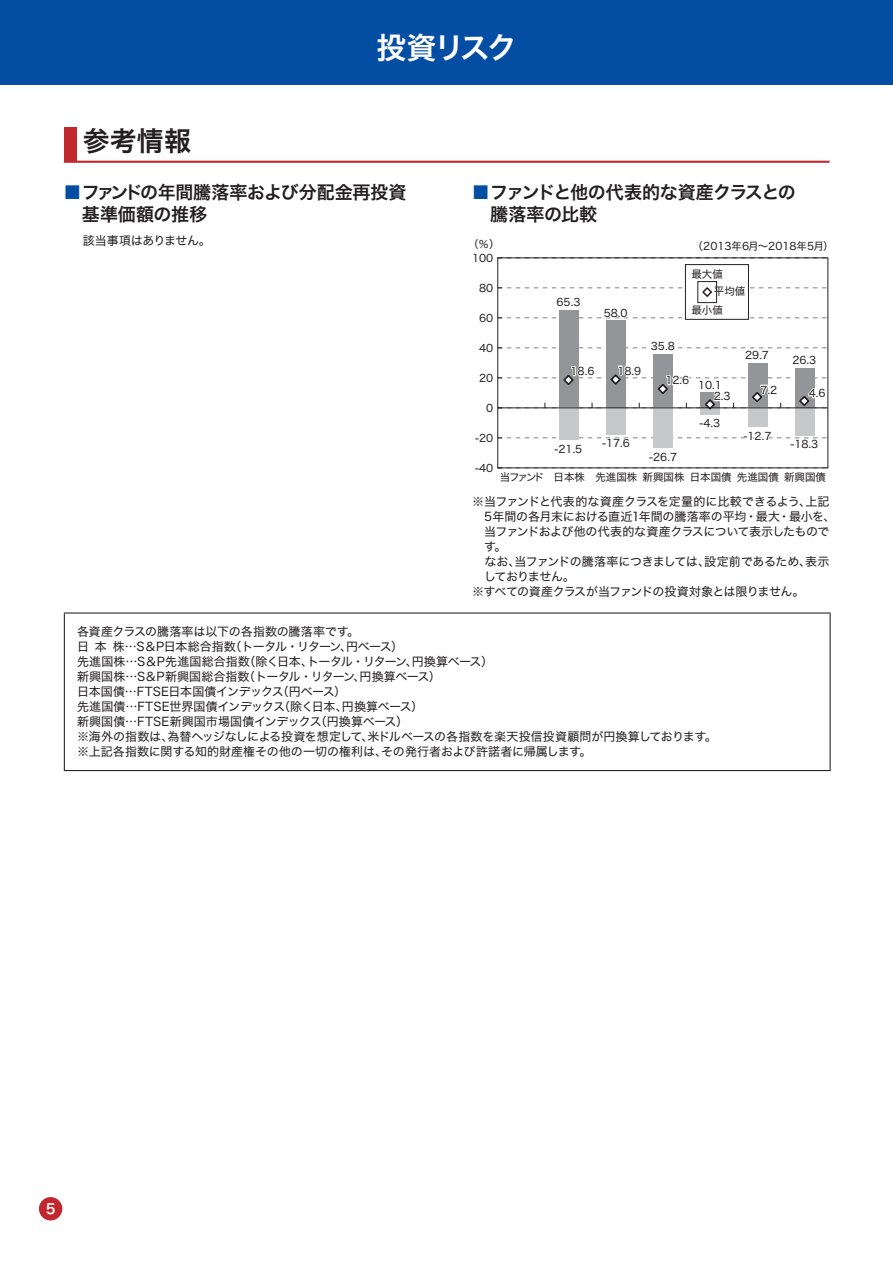
<style>
.page{position:relative;width:893px;height:1263px;background:#fff}
.page>*{position:absolute;margin:0;border:0;box-sizing:border-box;transform-origin:0 0}
.t1{font:30px "Hira Kaku Std N W6 90 pv RKSJ H";letter-spacing:-.09em;color:#fff}
.t2{font:27px "Hira Kaku Std N W6 90 pv RKSJ H";color:#231f20}
.t3{font:18px/22.5px "Hira Kaku Std N W6 90 pv RKSJ H";letter-spacing:-.015em;color:#231f20}
.t4{font:18px/22.5px "Hira Kaku Std N W6 90 pv RKSJ H";letter-spacing:-.035em;color:#231f20}
.t5{font:13.8px "Hira Kaku Std N W6 90 pv RKSJ H";color:#fff}
.t6{font:12px/15px "Hira Kaku Std N W4 90 pv RKSJ H";letter-spacing:-.015em;color:#231f20}
.t7{font:12px "Hira Kaku Std N W4 90 pv RKSJ H";letter-spacing:-.035em;color:#231f20}
.t8{font:12px "Hira Kaku Std N W4 90 pv RKSJ H";letter-spacing:-.045em;color:#231f20}
.t9{font:12px "Hira Kaku Std N W4 90 pv RKSJ H";letter-spacing:-.05em;color:#231f20}
.t10{font:12px "Hira Kaku Std N W4 90 pv RKSJ H";letter-spacing:-.055em;color:#231f20}
.t11{font:10.5px "Hira Kaku Std N W4 90 pv RKSJ H";color:#231f20}
.t12{font:10.5px "Hira Kaku Std N W4 90 pv RKSJ H";letter-spacing:-.135em;color:#231f20}
.s1{color:#034ea2}
</style>
<div class="page">
<div style="left:39px;top:1197px;width:23px;height:23px;background:#c1272d;border-radius:50%"></div>
<div style="left:0;top:0;width:892px;height:85px;background:#034ea2"></div>
<hr style="left:64px;top:613px;width:766px;height:1px;background:#231f20">
<hr style="left:64px;top:614px;width:1px;height:156px;background:#231f20">
<hr style="left:829px;top:614px;width:1px;height:156px;background:#231f20">
<hr style="left:64px;top:770px;width:766px;height:1px;background:#231f20">
<svg style="left:497px;top:257px;width:330px;height:212px"></svg>
<div style="left:64px;top:128px;width:13px;height:34px;background:#c1272d"></div>
<hr style="left:64px;top:161px;width:765px;height:2px;background:#c1272d">
<h2 class="t2" style="left:83px;top:131px;width:109px">参考情報</h2>
<h1 class="t1" style="left:376px;top:36px;width:142px">投資リスク</h1>
<h3 class="t3" style="left:63px;top:183px;width:344px"><span class="s1">■</span>ファンドの年間騰落率および分配金再投資　基準価額の推移</h3>
<h3 class="t4" style="left:472px;top:183px;width:325px"><span class="s1">■</span>ファンドと他の代表的な資産クラスとの　騰落率の比較</h3>
<p class="t7" style="left:83px;top:236px;width:129px">該当事項はありません。</p>
<p class="t11" style="left:468px;top:240px;width:33px">（％）</p>
<p class="t11" style="left:692px;top:243px;width:143px">（2013年6月～2018年5月）</p>
<p class="t11" style="left:691px;top:270px;width:33px">最大値</p>
<p class="t11" style="left:691px;top:306px;width:33px">最小値</p>
<p class="t11" style="left:472px;top:254px;width:23px">100</p>
<p class="t11" style="left:479px;top:284px;width:16px">80</p>
<p class="t11" style="left:479px;top:314px;width:16px">60</p>
<p class="t11" style="left:479px;top:344px;width:16px">40</p>
<p class="t11" style="left:479px;top:374px;width:16px">20</p>
<p class="t11" style="left:486px;top:404px;width:9px">0</p>
<p class="t11" style="left:475px;top:434px;width:20px">-20</p>
<p class="t11" style="left:475px;top:464px;width:20px">-40</p>
<p class="t11" style="left:714px;top:288px;width:33px">平均値</p>
<p class="t11" style="left:556px;top:298px;width:25px">65.3</p>
<p class="t11" style="left:603px;top:309px;width:25px">58.0</p>
<p class="t11" style="left:651px;top:342px;width:25px">35.8</p>
<p class="t11" style="left:745px;top:351px;width:25px">29.7</p>
<p class="t11" style="left:792px;top:356px;width:25px">26.3</p>
<p class="t11" style="left:617px;top:367px;width:25px">18.9</p>
<p class="t11" style="left:570px;top:367px;width:25px">18.6</p>
<p class="t11" style="left:665px;top:379px;width:58px">12.6 10.1</p>
<p class="t11" style="left:699px;top:419px;width:22px">-4.3</p>
<p class="t11" style="left:760px;top:386px;width:18px">7.2</p>
<p class="t11" style="left:808px;top:389px;width:18px">4.6</p>
<p class="t11" style="left:713px;top:392px;width:18px">2.3</p>
<p class="t11" style="left:743px;top:432px;width:29px">-12.7</p>
<p class="t11" style="left:602px;top:439px;width:29px">-17.6</p>
<p class="t11" style="left:790px;top:441px;width:29px">-18.3</p>
<p class="t11" style="left:554px;top:445px;width:29px">-21.5</p>
<p class="t11" style="left:649px;top:453px;width:29px">-26.7</p>
<p class="t12" style="left:500px;top:474px;width:87px">当ファンド 日本株</p>
<p class="t11" style="left:784px;top:474px;width:44px">新興国債</p>
<p class="t11" style="left:595px;top:474px;width:185px">先進国株新興国株日本国債先進国債</p>
<p class="t6" style="left:472px;top:496px;width:359px">※当ファンドと代表的な資産クラスを定量的に比較できるよう、上記</p>
<p class="t6" style="left:484px;top:511px;width:353px">5年間の各月末における直近1年間の騰落率の平均・最大・最小を、</p>
<p class="t8" style="left:484px;top:527px;width:347px">当ファンドおよび他の代表的な資産クラスについて表示したもので</p>
<p class="t6" style="left:484px;top:541px;width:24px">す。</p>
<p class="t7" style="left:472px;top:557px;width:359px">　なお、当ファンドの騰落率につきましては、設定前であるため、表示</p>
<p class="t10" style="left:484px;top:572px;width:92px">しておりません。</p>
<p class="t9" style="left:472px;top:587px;width:334px">※すべての資産クラスが当ファンドの投資対象とは限りません。</p>
<p class="t6" style="left:77px;top:626px;width:641px">各資産クラスの騰落率は以下の各指数の騰落率です。<br>日本株…S＆P日本総合指数（トータル・リターン、円ベース）<br>先進国株…S＆P先進国総合指数（除く日本、トータル・リターン、円換算ベース）<br>新興国株…S＆P新興国総合指数（トータル・リターン、円換算ベース）<br>日本国債…FTSE日本国債インデックス（円ベース）<br>先進国債…FTSE世界国債インデックス（除く日本、円換算ベース）<br>新興国債…FTSE新興国市場国債インデックス（円換算ベース）<br>※海外の指数は、為替ヘッジなしによる投資を想定して、米ドルベースの各指数を楽天投信投資顧問が円換算しております。※上記各指数に関する知的財産権その他の一切の権利は、その発行者および許諾者に帰属します。</p>
<p class="t5" style="left:46px;top:1204px;width:11px">5</p>
</div>
